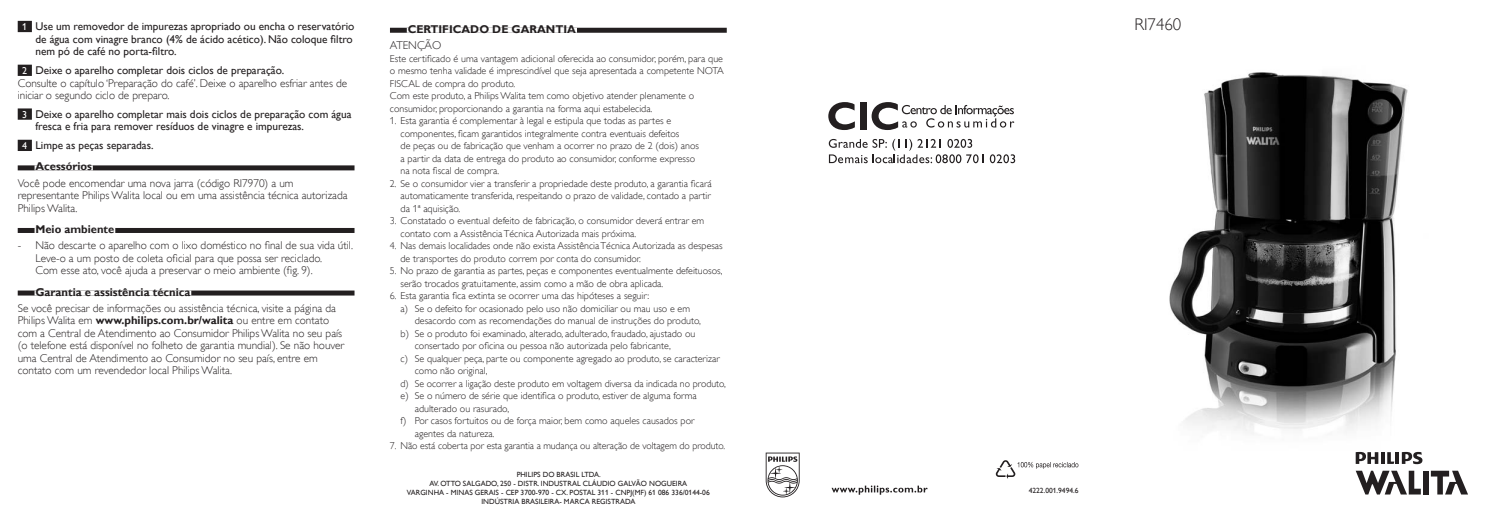
<style>
.page{position:relative;width:1489px;height:525px;background:#fff}
.page>*{position:absolute;margin:0;border:0;box-sizing:border-box;transform-origin:0 0}
.t1{font:16.88px "Gill Sans Alt One WGL Light";color:#231f20}
.t2{font:11.25px/12.5px "Gill Sans Alt One WGL Light";color:#231f20}
.t3{font:11.25px/12.5px "Gill Sans Alt One WGL";color:#231f20}
.t4{font:700 11.25px "Gill Sans Alt One WGL";color:#231f20}
.t5{font:10px/12.5px "Gill Sans Alt One WGL Light";color:#231f20}
.t6{font:7.5px/9px "Gill Sans Alt One WGL";color:#231f20;text-align:center}
.s1{font-size:10px;color:#fff}
.s2{font-weight:700}
.s3{font-family:"Gill Sans Alt One WGL";font-weight:700}
</style>
<div class="page">
<img style="left:1169px;top:72px;width:299px;height:423px">
<div style="left:18px;top:21px;width:14px;height:11px;background:#231f20"></div>
<div style="left:18px;top:65px;width:14px;height:11px;background:#231f20"></div>
<div style="left:18px;top:108px;width:14px;height:12px;background:#231f20"></div>
<div style="left:18px;top:140px;width:14px;height:11px;background:#231f20"></div>
<div style="left:18px;top:165px;width:336px;height:5px;background:#231f20"></div>
<div style="left:35px;top:165px;width:58px;height:5px;background:#fff"></div>
<div style="left:18px;top:228px;width:336px;height:5px;background:#231f20"></div>
<div style="left:35px;top:228px;width:80px;height:5px;background:#fff"></div>
<div style="left:18px;top:290px;width:336px;height:5px;background:#231f20"></div>
<div style="left:35px;top:290px;width:156px;height:5px;background:#fff"></div>
<div style="left:1422px;top:470px;width:6px;height:24px;background:#231f20"></div>
<svg style="left:1355px;top:470px;width:65px;height:24px"></svg>
<svg style="left:1430px;top:470px;width:37px;height:24px"></svg>
<svg style="left:1380px;top:452px;width:4px;height:11px"></svg>
<svg style="left:1386px;top:451px;width:36px;height:13px"></svg>
<svg style="left:1355px;top:451px;width:23px;height:12px"></svg>
<svg style="left:765px;top:452px;width:34px;height:45px"></svg>
<div style="left:390px;top:28px;width:336px;height:5px;background:#231f20"></div>
<div style="left:407px;top:28px;width:170px;height:5px;background:#fff"></div>
<svg style="left:831px;top:485px;width:96px;height:9px"></svg>
<svg style="left:828px;top:102px;width:26px;height:28px"></svg>
<div style="left:860px;top:102px;width:6px;height:28px;background:#231f20"></div>
<svg style="left:871px;top:102px;width:143px;height:28px"></svg>
<svg style="left:828px;top:139px;width:155px;height:24px"></svg>
<svg style="left:989px;top:154px;width:26px;height:9px"></svg>
<svg style="left:995px;top:460px;width:83px;height:18px"></svg>
<p class="t3" style="left:35px;top:20px;width:320px;text-indent:-13px"><span class="s1">1</span> Use um removedor de impurezas apropriado ou encha o reservatório de água com vinagre branco (4% de ácido acético). Não coloque filtro nem pó de café no porta-filtro.</p>
<p class="t3" style="left:22px;top:64px;width:263px"><span class="s1">2</span> Deixe o aparelho completar dois ciclos de preparação.</p>
<p class="t2" style="left:18px;top:77px;width:331px">Consulte o capítulo ‘Preparação do café’. Deixe o aparelho esfriar antes de iniciar o segundo ciclo de preparo.</p>
<p class="t3" style="left:35px;top:108px;width:317px;text-indent:-13px"><span class="s1">3</span> Deixe o aparelho completar mais dois ciclos de preparação com água fresca e fria para remover resíduos de vinagre e impurezas.</p>
<p class="t3" style="left:35px;top:134px;width:119px;line-height:21.2px;text-indent:-13px"><span class="s1">4</span> Limpe as peças separadas.<br><span class="s2">Acessórios</span></p>
<p class="t2" style="left:18px;top:177px;width:331px">Você pode encomendar uma nova jarra (código RI7970) a um representante Philips Walita local ou em uma assistência técnica autorizada<br>Philips Walita.</p>
<p class="t4" style="left:35px;top:221px;width:80px">Meio ambiente</p>
<p class="t2" style="left:35px;top:239px;width:319px;text-indent:-18px">- Não descarte o aparelho com o lixo doméstico no final de sua vida útil.<br>Leve-o a um posto de coleta oficial para que possa ser reciclado.<br>Com esse ato, você ajuda a preservar o meio ambiente (fig. 9).</p>
<p class="t4" style="left:35px;top:284px;width:156px">Garantia e assistência técnica</p>
<p class="t2" style="left:18px;top:301px;width:328px">Se você precisar de informações ou assistência técnica, visite a página da Philips Walita em <span class="s3">www.philips.com.br/walita</span> ou entre em contato com a Central de Atendimento ao Consumidor Philips Walita no seu país (o telefone está disponível no folheto de garantia mundial). Se não houver uma Central de Atendimento ao Consumidor no seu país, entre em contato com um revendedor local Philips Walita.</p>
<p class="t4" style="left:407px;top:21px;width:170px">CERTIFICADO DE GARANTIA</p>
<p class="t2" style="left:390px;top:39px;width:53px">ATENÇÃO</p>
<p class="t5" style="left:390px;top:52px;width:335px">Este certificado é uma vantagem adicional oferecida ao consumidor, porém, para que o mesmo tenha validade é imprescindível que seja apresentada a competente NOTA FISCAL de compra do produto.<br>Com este produto, a Philips Walita tem como objetivo atender plenamente o consumidor, proporcionando a garantia na forma aqui estabelecida.</p>
<p class="t5" style="left:400px;top:114px;width:300px;text-indent:-11px">1. Esta garantia é complementar à legal e estipula que todas as partes e componentes, ficam garantidos integralmente contra eventuais defeitos<br>de peças ou de fabricação que venham a ocorrer no prazo de 2 (dois) anos a partir da data de entrega do produto ao consumidor, conforme expresso na nota fiscal de compra.</p>
<p class="t5" style="left:400px;top:177px;width:312px;text-align:justify;text-indent:-11px">2. Se o consumidor vier a transferir a propriedade deste produto, a garantia ficará automaticamente transferida, respeitando o prazo de validade, contado a partir da 1ª aquisição.</p>
<p class="t5" style="left:400px;top:214px;width:305px;text-indent:-11px">3. Constatado o eventual defeito de fabricação, o consumidor deverá entrar em contato com a Assistência Técnica Autorizada mais próxima.</p>
<p class="t5" style="left:400px;top:239px;width:323px;text-indent:-11px">4. Nas demais localidades onde não exista Assistência Técnica Autorizada as despesas de transportes do produto correm por conta do consumidor.</p>
<p class="t5" style="left:400px;top:264px;width:323px;text-indent:-11px">5. No prazo de garantia as partes, peças e componentes eventualmente defeituosos, serão trocados gratuitamente, assim como a mão de obra aplicada.</p>
<p class="t5" style="left:390px;top:289px;width:261px">6. Esta garantia fica extinta se ocorrer uma das hipóteses a seguir:</p>
<p class="t5" style="left:400px;top:302px;width:291px">a) Se o defeito for ocasionado pelo uso não domiciliar ou mau uso e em</p>
<p class="t5" style="left:415px;top:314px;width:288px">desacordo com as recomendações do manual de instruções do produto,</p>
<p class="t5" style="left:400px;top:327px;width:296px">b) Se o produto foi examinado, alterado, adulterado, fraudado, ajustado ou</p>
<p class="t5" style="left:415px;top:339px;width:258px">consertado por oficina ou pessoa não autorizada pelo fabricante,</p>
<p class="t5" style="left:400px;top:352px;width:320px">c) Se qualquer peça, parte ou componente agregado ao produto, se caracterizar</p>
<p class="t5" style="left:415px;top:364px;width:74px">como não original,</p>
<p class="t5" style="left:400px;top:377px;width:327px">d) Se ocorrer a ligação deste produto em voltagem diversa da indicada no produto,</p>
<p class="t5" style="left:400px;top:389px;width:297px">e) Se o número de série que identifica o produto, estiver de alguma forma</p>
<p class="t5" style="left:415px;top:402px;width:96px">adulterado ou rasurado,</p>
<p class="t5" style="left:400px;top:414px;width:295px">f) Por casos fortuitos ou de força maior, bem como aqueles causados por</p>
<p class="t5" style="left:415px;top:427px;width:81px">agentes da natureza.</p>
<p class="t5" style="left:390px;top:439px;width:337px">7. Não está coberta por esta garantia a mudança ou alteração de voltagem do produto.</p>
<p class="t6" style="left:407px;top:470px;width:304px">PHILIPS DO BRASIL LTDA.<br>AV. OTTO SALGADO, 250 - DISTR. INDUSTRAL CLÁUDIO GALVÃO NOGUEIRA<br>VARGINHA - MINAS GERAIS - CEP 3700-970 - CX. POSTAL 311 - CNPJ(MF) 61 086 336/0144-06<br>INDÚSTRIA BRASILEIRA- MARCA REGISTRADA</p>
<h1 class="t1" style="left:1134px;top:13px;width:48px">RI7460</h1>
<p class="t6" style="left:1028px;top:486px;width:51px">4222.001.9494.6</p>
</div>
